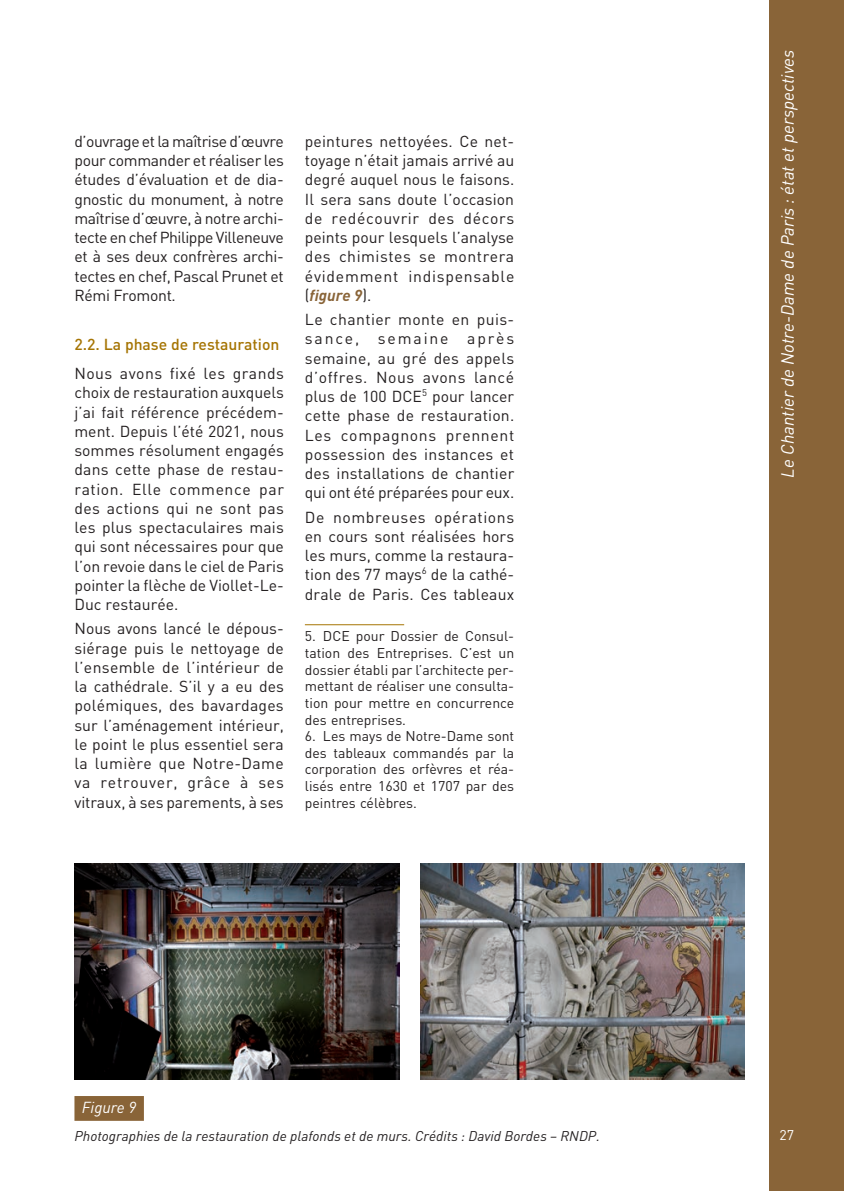
<style>
.page{position:relative;width:844px;height:1191px;background:#fff}
.page>*{position:absolute;margin:0;border:0;box-sizing:border-box;transform-origin:0 0}
.t1{font:italic 17.5px "DIN";color:#fff}
.Texte_courant{font:15.75px/19.2px "DIN";color:#231f20;text-align:justify}
.Intertitre_2{font:500 15.75px "DIN";color:#a57403}
.Figure_numero{font:italic 15.75px "DIN";color:#fff}
.Notes{font:14px/16.6px "DIN";color:#231f20;text-align:justify}
.Figure_titre{font:italic 14px "DIN";color:#231f20}
.t2{font:14px "DIN";color:#fff}
.s1{font-weight:700;font-style:italic;color:#896438}
</style>
<div class="page">
<div style="left:769px;top:0;width:74px;height:1191px;background:#896438"></div>
<hr style="left:305px;top:624px;width:99px;height:1px;background:#a57403">
<div style="left:74px;top:1096px;width:70px;height:24px;background:#896438"></div>
<img style="left:74px;top:863px;width:325px;height:216px">
<img style="left:420px;top:863px;width:324px;height:216px">
<p class="Texte_courant" style="left:74px;top:131px;width:211px">d’ouvrage et la maîtrise d’œuvre pour commander et réaliser les études d’évaluation et de dia&shy;gnostic du monument, à notre maîtrise d’œuvre, à notre archi&shy;tecte en chef Philippe Villeneuve et à ses deux confrères archi&shy;tectes en chef, Pascal Prunet et Rémi Fromont.</p>
<p class="Intertitre_2" style="left:74px;top:334px;width:206px">2.2. La phase de restauration</p>
<p class="Texte_courant" style="left:74px;top:363px;width:211px">Nous avons fixé les grands choix de restauration auxquels j’ai fait référence précédem&shy;ment. Depuis l’été 2021, nous sommes résolument engagés dans cette phase de restau&shy;ration. Elle commence par des actions qui ne sont pas les plus spectaculaires mais qui sont nécessaires pour que l’on revoie dans le ciel de Paris pointer la flèche de Viollet-Le-Duc restaurée.</p>
<p class="Texte_courant" style="left:74px;top:619px;width:211px">Nous avons lancé le dépous&shy;siérage puis le nettoyage de l’ensemble de l’intérieur de la cathédrale. S’il y a eu des polémiques, des bavardages sur l’aménagement intérieur, le point le plus essentiel sera la lumière que Notre-Dame va retrouver, grâce à ses vitraux, à ses parements, à ses</p>
<p class="Texte_courant" style="left:305px;top:131px;width:211px">peintures nettoyées. Ce net&shy;toyage n’était jamais arrivé au degré auquel nous le faisons.<br>Il sera sans doute l’occasion de redécouvrir des décors peints pour lesquels l’analyse des chimistes se montrera évidemment indispensable (<span class="s1">figure 9</span>).</p>
<p class="Texte_courant" style="left:305px;top:309px;width:211px">Le chantier monte en puis&shy;sance, semaine après semaine, au gré des appels d’offres. Nous avons lancé plus de 100 DCE<sup>5</sup> pour lancer cette phase de restauration.<br>Les compagnons prennent possession des instances et des installations de chantier qui ont été préparées pour eux.</p>
<p class="Texte_courant" style="left:305px;top:507px;width:211px">De nombreuses opérations en cours sont réalisées hors les murs, comme la restaura&shy;tion des 77 mays<sup>6</sup> de la cathé&shy;drale de Paris. Ces tableaux</p>
<p class="Notes" style="left:305px;top:628px;width:211px">5. DCE pour Dossier de Consul&shy;tation des Entreprises. C’est un dossier établi par l’architecte per&shy;mettant de réaliser une consulta&shy;tion pour mettre en concurrence des entreprises.</p>
<p class="Notes" style="left:305px;top:727px;width:211px">6. Les mays de Notre-Dame sont des tableaux commandés par la corporation des orfèvres et réa&shy;lisés entre 1630 et 1707 par des peintres célèbres.</p>
<p class="Figure_numero" style="left:82px;top:1097px;width:56px">Figure 9</p>
<p class="Figure_titre" style="left:74px;top:1127px;width:527px">Photographies de la restauration de plafonds et de murs. Crédits : David Bordes – RNDP.</p>
<p class="t1" style="left:776px;top:477px;width:429px;rotate:-90deg">Le Chantier de Notre-Dame de Paris : état et perspectives</p>
<p class="t2" style="left:779px;top:1125px;width:16px">27</p>
</div>
